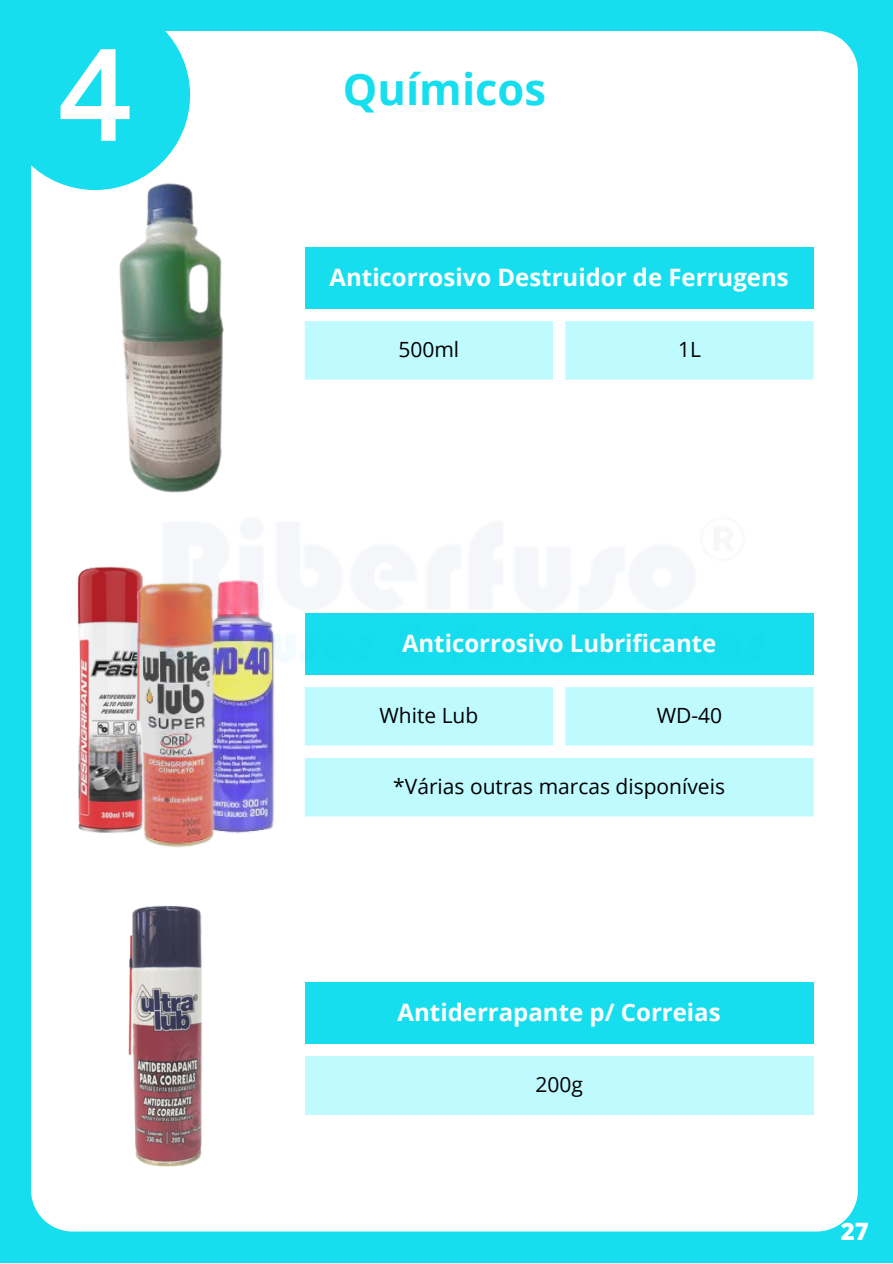
<style>
.page{position:relative;width:893px;height:1264px;background:#fff}
.page>*{position:absolute;margin:0;border:0;box-sizing:border-box;transform-origin:0 0}
.t1{font:700 43.5px "Open Sans";color:#17deee}
.t2{font:700 24px "Open Sans";color:#fff}
.t3{font:800 24px "Open Sans";color:#fff}
.t4{font:21px "Open Sans";color:#000}
</style>
<div class="page">
<div style="left:0;top:0;width:892px;height:1262px;background:#17deee"></div>
<div style="left:31px;top:31px;width:826px;height:1200px;background:#fff"></div>
<svg style="left:31px;top:31px;width:159px;height:127px"></svg>
<img style="left:31px;top:1131px;width:285px;height:47px">
<img style="left:31px;top:158px;width:827px;height:973px">
<p class="t1" style="left:343px;top:58px;width:205px">Químicos</p>
<p class="t2" style="left:329px;top:261px;width:460px">Anticorrosivo Destruidor de Ferrugens</p>
<p class="t4" style="left:398px;top:335px;width:62px">500ml</p>
<p class="t4" style="left:678px;top:335px;width:24px">1L</p>
<p class="t2" style="left:402px;top:626px;width:316px">Anticorrosivo Lubrificante</p>
<p class="t4" style="left:379px;top:700px;width:100px">White Lub</p>
<p class="t4" style="left:656px;top:700px;width:67px">WD-40</p>
<p class="t4" style="left:393px;top:771px;width:333px">*Várias outras marcas disponíveis</p>
<p class="t2" style="left:397px;top:995px;width:324px">Antiderrapante p/ Correias</p>
<p class="t4" style="left:535px;top:1069px;width:49px">200g</p>
<p class="t3" style="left:840px;top:1214px;width:30px">27</p>
</div>
